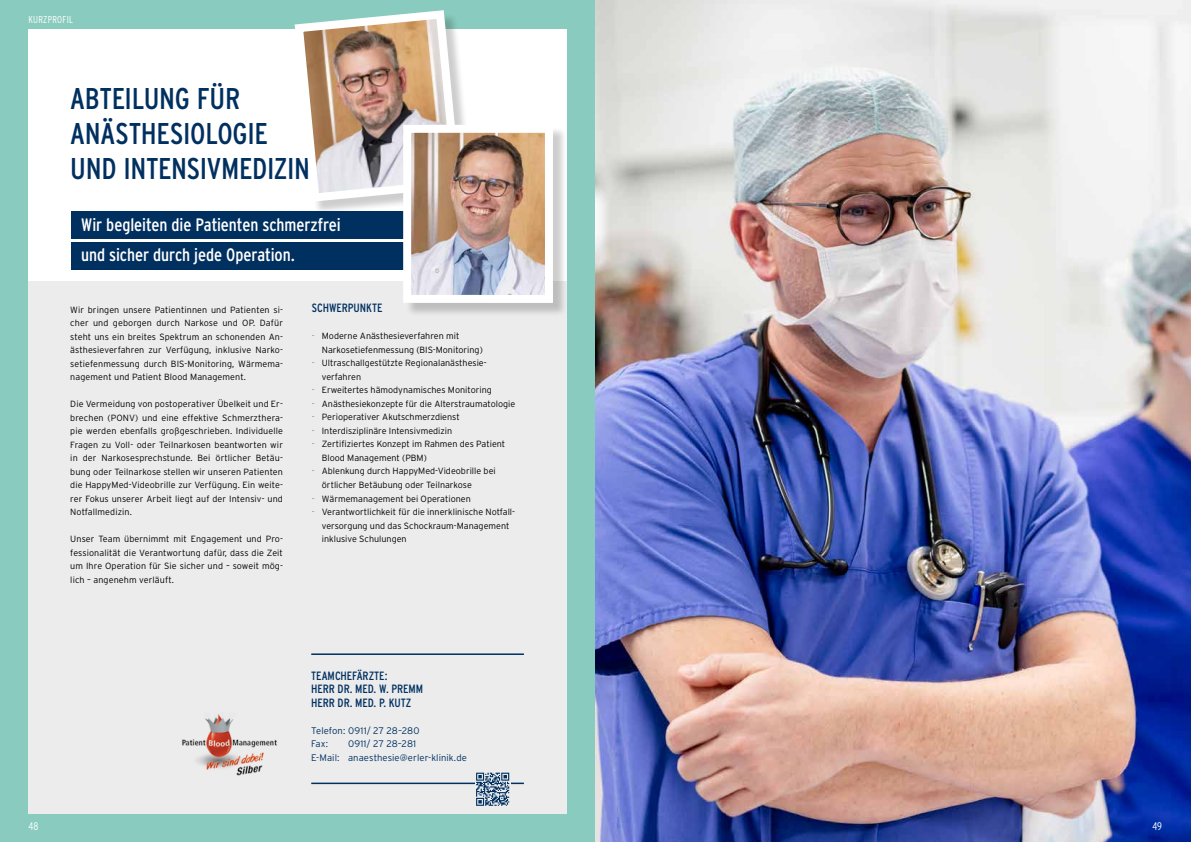
<style>
.page{position:relative;width:1191px;height:842px;background:#fff}
.page>*{position:absolute;margin:0;border:0;box-sizing:border-box;transform-origin:0 0}
.t1{font:30px/35px "Interstate Condensed";letter-spacing:-.01em;color:#003060}
.t2{font:18px/30px "Interstate Condensed";letter-spacing:-.005em;color:#fff}
.t3{font:12px/13.5px "Interstate Condensed";letter-spacing:-.005em;color:#003060}
.t4{font:300 11px "Interstate Condensed";color:#fff}
.t5{font:300 10px "Interstate Condensed";letter-spacing:.02em;color:#fff}
.t6{font:300 9.5px/13.5px "Interstate";letter-spacing:.005em;color:#003060}
.t7{font:300 9px/13.5px "Interstate";color:#000}
.s1{color:#878786}
</style>
<div class="page">
<div style="left:0;top:0;width:595px;height:842px;background:#89cbbe"></div>
<div style="left:28px;top:29px;width:538px;height:785px;background:#fff"></div>
<div style="left:28px;top:282px;width:538px;height:532px;background:#ececed"></div>
<div style="left:71px;top:211px;width:380px;height:27px;background:#003060"></div>
<div style="left:71px;top:243px;width:380px;height:27px;background:#003060"></div>
<hr style="left:311px;top:653px;width:213px;height:2px;background:#003060">
<hr style="left:311px;top:783px;width:213px;height:1px;background:#003060">
<svg style="left:475px;top:772px;width:35px;height:31px"></svg>
<svg style="left:476px;top:773px;width:33px;height:33px"></svg>
<div style="left:297px;top:13px;width:177px;height:203px;background:#000;opacity:.2"></div>
<img style="left:294px;top:10px;width:171px;height:196px">
<div style="left:405px;top:127px;width:162px;height:190px;background:#000;opacity:.2"></div>
<img style="left:412px;top:134px;width:132px;height:160px">
<div style="left:403px;top:125px;width:150px;height:178px;border:8px solid #fff"></div>
<img style="left:595px;top:0;width:596px;height:842px">
<img style="left:182px;top:714px;width:96px;height:61px">
<p class="t5" style="left:28px;top:14px;width:46px">KURZPROFIL</p>
<h1 class="t1" style="left:70px;top:81px;width:241px">ABTEILUNG FÜR<br>ANÄSTHESIOLOGIE<br>UND INTENSIVMEDIZIN</h1>
<h2 class="t2" style="left:81px;top:210px;width:261px">Wir begleiten die Patienten schmerzfrei und sicher durch jede Operation.</h2>
<p class="t7" style="left:70px;top:303px;width:214px;text-align:justify">Wir bringen unsere Patientinnen und Patienten si&shy;cher und geborgen durch Narkose und OP. Dafür steht uns ein breites Spektrum an schonenden An&shy;ästhesieverfahren zur Verfügung, inklusive Narko&shy;setiefenmessung durch BIS-Monitoring, Wärmema&shy;nagement und Patient Blood Management.</p>
<p class="t7" style="left:70px;top:397px;width:214px;text-align:justify">Die Vermeidung von postoperativer Übelkeit und Er&shy;brechen (PONV) und eine effektive Schmerzthera&shy;pie werden ebenfalls großgeschrieben. Individuelle Fragen zu Voll- oder Teilnarkosen beantworten wir in der Narkosesprechstunde. Bei örtlicher Betäu&shy;bung oder Teilnarkose stellen wir unseren Patienten die HappyMed-Videobrille zur Verfügung. Ein weite&shy;rer Fokus unserer Arbeit liegt auf der Intensiv- und Notfallmedizin.</p>
<p class="t7" style="left:70px;top:532px;width:214px;text-align:justify">Unser Team übernimmt mit Engagement und Pro&shy;fessionalität die Verantwortung dafür, dass die Zeit um Ihre Operation für Sie sicher und – soweit mög&shy;lich – angenehm verläuft.</p>
<h3 class="t3" style="left:312px;top:301px;width:72px">SCHWERPUNKTE</h3>
<p class="t7" style="left:322px;top:329px;width:162px;text-indent:-10px"><span class="s1">-</span> Moderne Anästhesieverfahren mit<br>Narkosetiefenmessung (BIS-Monitoring)</p>
<p class="t7" style="left:322px;top:356px;width:166px;text-indent:-10px"><span class="s1">-</span> Ultraschallgestützte Regionalanästhesie&shy;verfahren</p>
<p class="t7" style="left:312px;top:383px;width:181px"><span class="s1">-</span> Erweitertes hämodynamisches Monitoring</p>
<p class="t7" style="left:312px;top:397px;width:205px"><span class="s1">-</span> Anästhesiekonzepte für die Alterstraumatologie</p>
<p class="t7" style="left:312px;top:410px;width:149px"><span class="s1">-</span> Perioperativer Akutschmerzdienst</p>
<p class="t7" style="left:312px;top:424px;width:142px"><span class="s1">-</span> Interdisziplinäre Intensivmedizin</p>
<p class="t7" style="left:322px;top:437px;width:185px;text-indent:-10px"><span class="s1">-</span> Zertifiziertes Konzept im Rahmen des Patient<br>Blood Management (PBM)</p>
<p class="t7" style="left:322px;top:464px;width:175px;text-indent:-10px"><span class="s1">-</span> Ablenkung durch HappyMed-Videobrille bei örtlicher Betäubung oder Teilnarkose</p>
<p class="t7" style="left:312px;top:491px;width:160px"><span class="s1">-</span> Wärmemanagement bei Operationen</p>
<p class="t7" style="left:322px;top:505px;width:195px;text-indent:-10px"><span class="s1">-</span> Verantwortlichkeit für die innerklinische Notfall&shy;versorgung und das Schockraum-Management inklusive Schulungen</p>
<p class="t4" style="left:28px;top:819px;width:12px">48</p>
<h3 class="t3" style="left:311px;top:668px;width:113px">TEAMCHEFÄRZTE:<br>HERR DR. MED. W. PREMM<br>HERR DR. MED. P. KUTZ</h3>
<p class="t6" style="left:311px;top:723px;width:110px">Telefon: 0911/ 27 28–280<br>Fax:</p>
<p class="t6" style="left:311px;top:737px;width:157px;text-indent:37px">0911/ 27 28–281<br>E-Mail: anaesthesie@erler-klinik.de</p>
<p class="t4" style="left:1152px;top:819px;width:11px">49</p>
</div>
